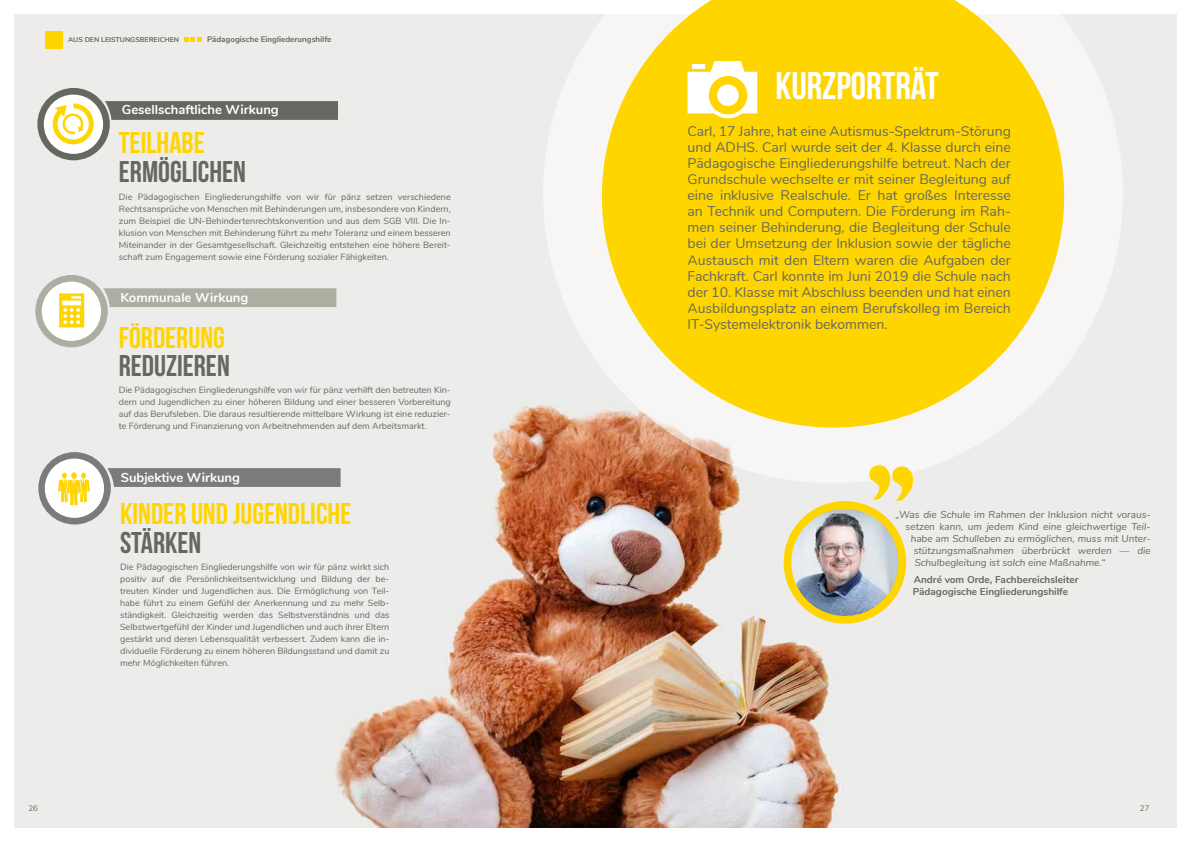
<style>
.page{position:relative;width:1191px;height:842px;background:#fff}
.page>*{position:absolute;margin:0;border:0;box-sizing:border-box;transform-origin:0 0}
.t1{font:38.5px "Bebas Neue";color:#fff}
.t2{font:30px "Bebas Neue";color:#ffd500}
.t3{font:30px "Bebas Neue";color:#656861}
.t4{font:14px/16px "Nunito";color:#656861;text-align:justify}
.t5{font:700 13px "Nunito";color:#fff}
.t6{font:italic 10px "Nunito";color:#656861}
.t7{font:700 10px/12px "Nunito";color:#656861}
.t8{font:9px/12px "Nunito";color:#656861;text-align:justify}
.t9{font:700 8px "Nunito";color:#656861}
.t10{font:8px "Nunito";color:#656861}
.t11{font:700 7px "Nunito";color:#656861}
</style>
<div class="page">
<div style="left:14px;top:14px;width:1162px;height:814px;background:#edecea"></div>
<img style="left:335px;top:288px;width:540px;height:540px">
<div style="left:45px;top:31px;width:17px;height:17px;background:#ffd500"></div>
<div style="left:35px;top:275px;width:73px;height:72px;background:#aeada2;border-radius:36px"></div>
<div style="left:42px;top:282px;width:59px;height:59px;background:#fff;border-radius:50%"></div>
<div style="left:103px;top:288px;width:233px;height:19px;background:#aeada2"></div>
<div style="left:37px;top:88px;width:73px;height:72px;background:#656861;border-radius:36px"></div>
<div style="left:44px;top:95px;width:59px;height:59px;background:#fff;border-radius:50%"></div>
<svg style="left:53px;top:103px;width:41px;height:41px"></svg>
<svg style="left:105px;top:101px;width:233px;height:19px;background:#676a63"></svg>
<div style="left:38px;top:452px;width:73px;height:72px;background:#7c7b7b;border-radius:36px"></div>
<div style="left:45px;top:459px;width:59px;height:59px;background:#fff;border-radius:50%"></div>
<div style="left:107px;top:468px;width:233px;height:19px;background:#7c7b7b"></div>
<svg style="left:59px;top:293px;width:25px;height:34px"></svg>
<svg style="left:58px;top:473px;width:32px;height:32px"></svg>
<svg style="left:543px;top:20px;width:579px;height:463px"></svg>
<svg style="left:602px;top:0;width:462px;height:428px;fill:#ffd500"></svg>
<div style="left:783px;top:501px;width:123px;height:123px;background:#ffd500;border-radius:50%"></div>
<img style="left:791px;top:509px;width:107px;height:107px">
<svg style="left:869px;top:465px;width:44px;height:36px"></svg>
<svg style="left:184px;top:37px;width:17px;height:5px"></svg>
<svg style="left:687px;top:61px;width:70px;height:57px;background:#ffee9c"></svg>
<div style="left:717px;top:84px;width:21px;height:22px;background:#fff;border-radius:50%"></div>
<p class="t11" style="left:68px;top:34px;width:113px">AUS DEN LEISTUNGSBEREICHEN</p>
<p class="t9" style="left:207px;top:33px;width:126px">Pädagogische Eingliederungshilfe</p>
<h3 class="t5" style="left:122px;top:100px;width:158px">Gesellschaftliche Wirkung</h3>
<h2 class="t2" style="left:119px;top:126px;width:87px">TEILHABE</h2>
<h2 class="t3" style="left:119px;top:155px;width:129px">ERMÖGLICHEN</h2>
<p class="t8" style="left:119px;top:190px;width:333px">Die Pädagogischen Eingliederungshilfe von wir für pänz setzen verschiedene Rechtsansprüche von Menschen mit Behinderungen um, insbesondere von Kindern, zum Beispiel die UN-Behindertenrechtskonvention und aus dem SGB VIII. Die In&shy;klusion von Menschen mit Behinderung führt zu mehr Toleranz und einem besseren Miteinander in der Gesamtgesellschaft. Gleichzeitig entstehen eine höhere Bereit&shy;schaft zum Engagement sowie eine Förderung sozialer Fähigkeiten.</p>
<h3 class="t5" style="left:120px;top:288px;width:129px">Kommunale Wirkung</h3>
<h2 class="t2" style="left:119px;top:321px;width:108px">FÖRDERUNG</h2>
<h2 class="t3" style="left:119px;top:349px;width:113px">REDUZIEREN</h2>
<p class="t8" style="left:119px;top:384px;width:333px">Die Pädagogischen Eingliederungshilfe von wir für pänz verhilft den betreuten Kin&shy;dern und Jugendlichen zu einer höheren Bildung und einer besseren Vorbereitung auf das Berufsleben. Die daraus resultierende mittelbare Wirkung ist eine reduzier&shy;te Förderung und Finanzierung von Arbeitnehmenden auf dem Arbeitsmarkt.</p>
<h3 class="t5" style="left:121px;top:468px;width:121px">Subjektive Wirkung</h3>
<h2 class="t2" style="left:120px;top:497px;width:233px">KINDER UND JUGENDLICHE</h2>
<h2 class="t3" style="left:120px;top:526px;width:83px">STÄRKEN</h2>
<p class="t8" style="left:120px;top:561px;width:271px">Die Pädagogischen Eingliederungshilfe von wir für pänz wirkt sich positiv auf die Persönlichkeitsentwicklung und Bildung der be&shy;treuten Kinder und Jugendlichen aus. Die Ermöglichung von Teil&shy;habe führt zu einem Gefühl der Anerkennung und zu mehr Selb&shy;ständigkeit. Gleichzeitig werden das Selbstverständnis und das Selbstwertgefühl der Kinder und Jugendlichen und auch ihrer Eltern gestärkt und deren Lebensqualität verbessert. Zudem kann die in&shy;dividuelle Förderung zu einem höheren Bildungsstand und damit zu mehr Möglichkeiten führen.</p>
<h1 class="t1" style="left:775px;top:64px;width:165px">KURZPORTRÄT</h1>
<p class="t4" style="left:687px;top:123px;width:325px">Carl, 17 Jahre, hat eine Autismus-Spektrum-Störung und ADHS. Carl wurde seit der 4. Klasse durch eine Pädagogische Eingliederungshilfe betreut. Nach der Grundschule wechselte er mit seiner Begleitung auf eine inklusive Realschule. Er hat großes Interesse an Technik und Computern. Die Förderung im Rah&shy;men seiner Behinderung, die Begleitung der Schule bei der Umsetzung der Inklusion sowie der tägliche Austausch mit den Eltern waren die Aufgaben der Fachkraft. Carl konnte im Juni 2019 die Schule nach der 10. Klasse mit Abschluss beenden und hat einen Ausbildungsplatz an einem Berufskolleg im Bereich IT-Systemelektronik bekommen.</p>
<p class="t6" style="left:895px;top:507px;width:257px">„Was die Schule im Rahmen der Inklusion nicht voraus-</p>
<p class="t6" style="left:905px;top:519px;width:246px">setzen kann, um jedem Kind eine gleichwertige Teil-</p>
<p class="t6" style="left:910px;top:531px;width:241px">habe am Schulleben zu ermöglichen, muss mit Unter-</p>
<p class="t6" style="left:913px;top:543px;width:239px">stützungsmaßnahmen überbrückt werden — die</p>
<p class="t6" style="left:914px;top:555px;width:192px">Schulbegleitung ist solch eine Maßnahme.“</p>
<p class="t7" style="left:912px;top:573px;width:167px">André vom Orde, Fachbereichsleiter<br>Pädagogische Eingliederungshilfe</p>
<p class="t10" style="left:28px;top:802px;width:11px">26</p>
<p class="t10" style="left:1140px;top:802px;width:11px">27</p>
</div>
